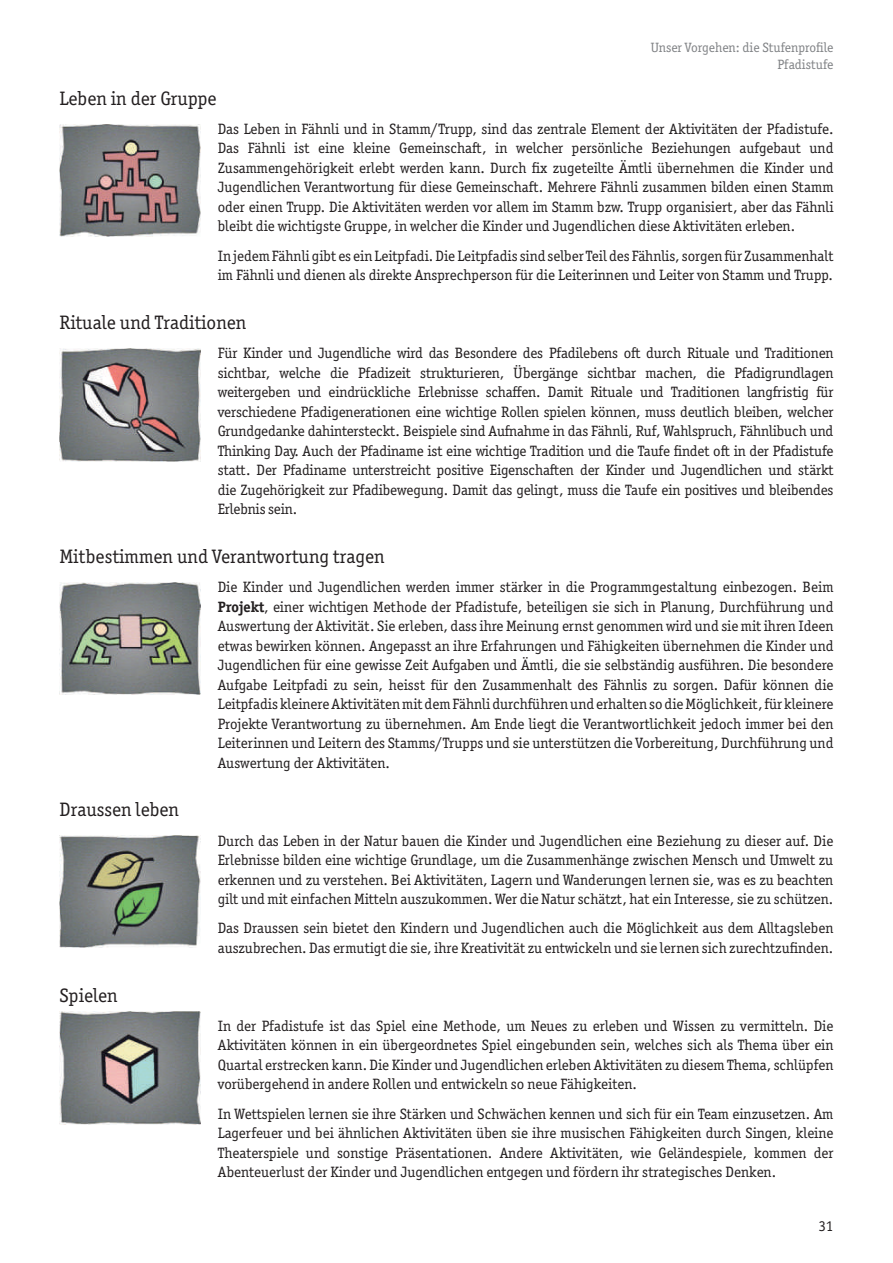
<style>
.page{position:relative;width:893px;height:1263px;background:#fff}
.page>*{position:absolute;margin:0;border:0;box-sizing:border-box;transform-origin:0 0}
.t1{font:19.5px "Officina Serif ITC Pro";color:#231f20}
.t2{font:15px/19.5px "Officina Serif ITC Pro";color:#231f20;text-align:justify}
.t3{font:13.5px/16.5px "Officina Serif ITC Pro";color:#808285;text-align:right}
.s1{font-family:"Officina Ser ITC";font-weight:700}
</style>
<div class="page">
<img style="left:60px;top:349px;width:141px;height:113px">
<img style="left:60px;top:582px;width:141px;height:112px">
<img style="left:60px;top:835px;width:141px;height:112px">
<img style="left:60px;top:1011px;width:141px;height:113px">
<img style="left:60px;top:124px;width:141px;height:113px">
<h1 class="t1" style="left:60px;top:87px;width:159px">Leben in der Gruppe</h1>
<p class="t3" style="left:651px;top:39px;width:184px">Unser Vorgehen: die Stufenprofile<br>Pfadistufe</p>
<p class="t2" style="left:218px;top:119px;width:617px">Das Leben in Fähnli und in Stamm/Trupp, sind das zentrale Element der Aktivitäten der Pfadistufe.<br>Das Fähnli ist eine kleine Gemeinschaft, in welcher persönliche Beziehungen aufgebaut und Zusammengehörigkeit erlebt werden kann. Durch fix zugeteilte Ämtli übernehmen die Kinder und Jugendlichen Verantwortung für diese Gemeinschaft. Mehrere Fähnli zusammen bilden einen Stamm oder einen Trupp. Die Aktivitäten werden vor allem im Stamm bzw. Trupp organisiert, aber das Fähnli bleibt die wichtigste Gruppe, in welcher die Kinder und Jugendlichen diese Aktivitäten erleben.</p>
<p class="t2" style="left:218px;top:246px;width:617px">In jedem Fähnli gibt es ein Leitpfadi. Die Leitpfadis sind selber Teil des Fähnlis, sorgen für Zusammenhalt im Fähnli und dienen als direkte Ansprechperson für die Leiterinnen und Leiter von Stamm und Trupp.</p>
<h1 class="t1" style="left:60px;top:311px;width:188px">Rituale und Traditionen</h1>
<p class="t2" style="left:218px;top:343px;width:617px">Für Kinder und Jugendliche wird das Besondere des Pfadilebens oft durch Rituale und Traditionen sichtbar, welche die Pfadizeit strukturieren, Übergänge sichtbar machen, die Pfadigrundlagen weitergeben und eindrückliche Erlebnisse schaffen. Damit Rituale und Traditionen langfristig für verschiedene Pfadigenerationen eine wichtige Rollen spielen können, muss deutlich bleiben, welcher Grundgedanke dahintersteckt. Beispiele sind Aufnahme in das Fähnli, Ruf, Wahlspruch, Fähnlibuch und Thinking Day. Auch der Pfadiname ist eine wichtige Tradition und die Taufe findet oft in der Pfadistufe statt. Der Pfadiname unterstreicht positive Eigenschaften der Kinder und Jugendlichen und stärkt die Zugehörigkeit zur Pfadibewegung. Damit das gelingt, muss die Taufe ein positives und bleibendes Erlebnis sein.</p>
<h1 class="t1" style="left:60px;top:545px;width:327px">Mitbestimmen und Verantwortung tragen</h1>
<p class="t2" style="left:218px;top:577px;width:617px">Die Kinder und Jugendlichen werden immer stärker in die Programmgestaltung einbezogen. Beim <span class="s1">Projekt</span>, einer wichtigen Methode der Pfadistufe, beteiligen sie sich in Planung, Durchführung und Auswertung der Aktivität. Sie erleben, dass ihre Meinung ernst genommen wird und sie mit ihren Ideen etwas bewirken können. Angepasst an ihre Erfahrungen und Fähigkeiten übernehmen die Kinder und Jugendlichen für eine gewisse Zeit Aufgaben und Ämtli, die sie selbständig ausführen. Die besondere Aufgabe Leitpfadi zu sein, heisst für den Zusammenhalt des Fähnlis zu sorgen. Dafür können die Leitpfadis kleinere Aktivitäten mit dem Fähnli durchführen und erhalten so die Möglichkeit, für kleinere Projekte Verantwortung zu übernehmen. Am Ende liegt die Verantwortlichkeit jedoch immer bei den Leiterinnen und Leitern des Stamms/Trupps und sie unterstützen die Vorbereitung, Durchführung und Auswertung der Aktivitäten.</p>
<h1 class="t1" style="left:60px;top:798px;width:121px">Draussen leben</h1>
<p class="t2" style="left:218px;top:831px;width:617px">Durch das Leben in der Natur bauen die Kinder und Jugendlichen eine Beziehung zu dieser auf. Die Erlebnisse bilden eine wichtige Grundlage, um die Zusammenhänge zwischen Mensch und Umwelt zu erkennen und zu verstehen. Bei Aktivitäten, Lagern und Wanderungen lernen sie, was es zu beachten gilt und mit einfachen Mitteln auszukommen. Wer die Natur schätzt, hat ein Interesse, sie zu schützen.</p>
<p class="t2" style="left:218px;top:918px;width:617px">Das Draussen sein bietet den Kindern und Jugendlichen auch die Möglichkeit aus dem Alltagsleben auszubrechen. Das ermutigt die sie, ihre Kreativität zu entwickeln und sie lernen sich zurechtzufinden.</p>
<h1 class="t1" style="left:60px;top:984px;width:60px">Spielen</h1>
<p class="t2" style="left:218px;top:1016px;width:617px">In der Pfadistufe ist das Spiel eine Methode, um Neues zu erleben und Wissen zu vermitteln. Die Aktivitäten können in ein übergeordnetes Spiel eingebunden sein, welches sich als Thema über ein Quartal erstrecken kann. Die Kinder und Jugendlichen erleben Aktivitäten zu diesem Thema, schlüpfen vorübergehend in andere Rollen und entwickeln so neue Fähigkeiten.</p>
<p class="t2" style="left:218px;top:1104px;width:617px">In Wettspielen lernen sie ihre Stärken und Schwächen kennen und sich für ein Team einzusetzen. Am Lagerfeuer und bei ähnlichen Aktivitäten üben sie ihre musischen Fähigkeiten durch Singen, kleine Theaterspiele und sonstige Präsentationen. Andere Aktivitäten, wie Geländespiele, kommen der Abenteuerlust der Kinder und Jugendlichen entgegen und fördern ihr strategisches Denken.</p>
<p class="t2" style="left:818px;top:1216px;width:16px">31</p>
</div>
